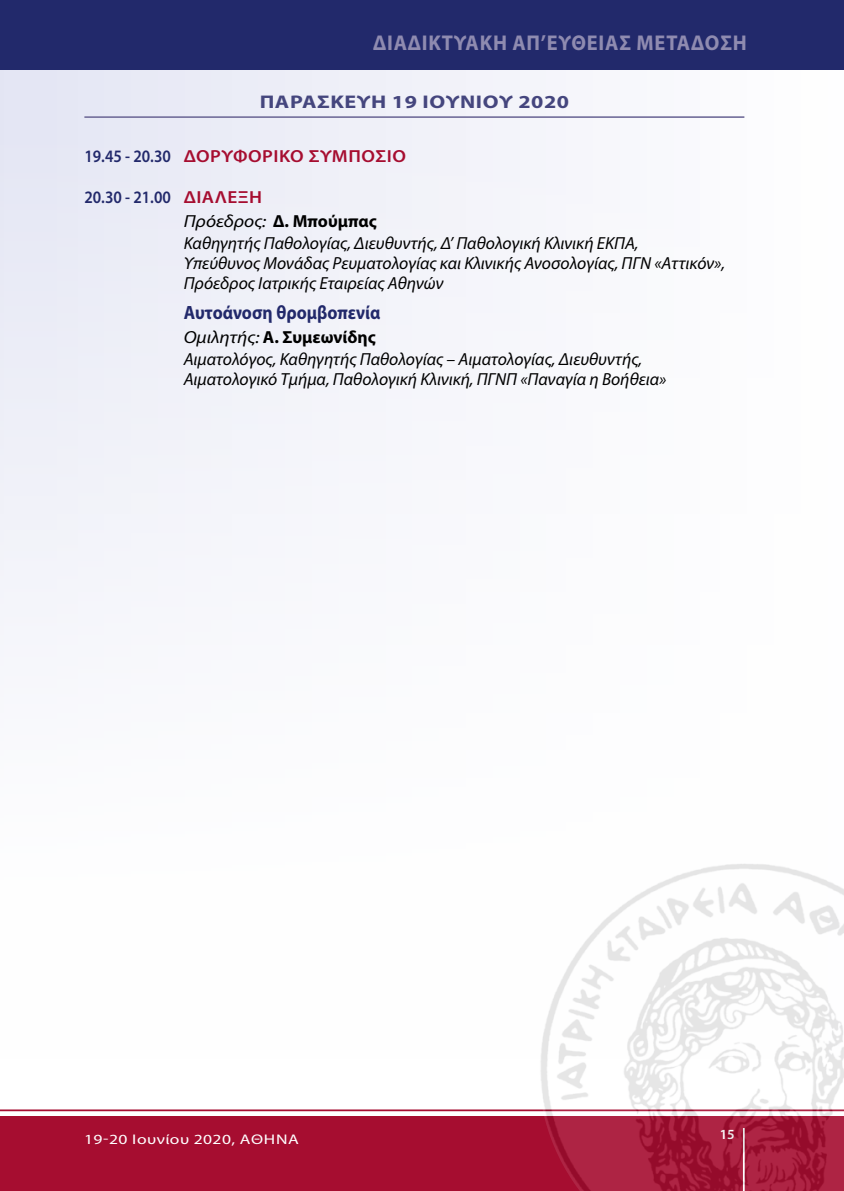
<style>
.page{position:relative;width:844px;height:1191px;background:#fff}
.page>*{position:absolute;margin:0;border:0;box-sizing:border-box;transform-origin:0 0}
.t1{font:700 21.35px "Myriad Pro";letter-spacing:.04em;color:#8f8bb0;scale:.95 1}
.t2{font:700 19.25px "Myriad Pro";color:#22296b;scale:.91 1}
.t3{font:700 18.38px "Myriad Pro";letter-spacing:.025em;color:#45467e;scale:1.2 1}
.t4{font:italic 17.5px/20.1px "Myriad Pro";color:#000}
.t5{font:italic 17.5px/22.1px "Myriad Pro";color:#000;scale:1.1 1}
.t6{font:600 17.5px/24.2px "Myriad Pro";letter-spacing:.025em;color:#22296b;scale:.9 1}
.t7{font:600 17.5px "Myriad Pro";letter-spacing:.025em;color:#a60d30;scale:1.1 1}
.t8{font:14px "Myriad Pro";letter-spacing:.025em;color:#fff;scale:1.25 1}
.t9{font:600 14px "Myriad Pro";color:#fff}
.s1{color:#22296b}
.s2{color:#a60d30}
.s3{font-weight:400;font-style:italic;color:#000}
.s4{font-weight:700;color:#000}
.s5{font-weight:700;font-style:normal}
</style>
<div class="page">
<div style="left:0;top:46px;width:843px;height:1012px;background:linear-gradient(to right,#f2f3f9,#fefefe)"></div>
<div style="left:0;top:1116px;width:843px;height:75px;background:#a60d30"></div>
<div style="left:0;top:0;width:843px;height:69px;background:#22296b"></div>
<hr style="left:0;top:1109px;width:843px;height:2px;background:#a60d30">
<img style="left:538px;top:861px;width:305px;height:330px">
<hr style="left:84px;top:116px;width:660px;height:2px;background:#7b77a1">
<p class="t1" style="left:373px;top:29px;width:395px">ΔΙΑΔΙΚΤΥΑΚΗ ΑΠ’ΕΥΘΕΙΑΣ METAΔΟΣΗ</p>
<p class="t3" style="left:259px;top:90px;width:13px">ΠΑΡΑ</p>
<p class="t3" style="left:317px;top:90px;width:100px">ΣΚΕΥΗ 19 ΙΟΥΝΙΟΥ</p>
<p class="t3" style="left:518px;top:90px;width:44px">2020</p>
<p class="t7" style="left:84px;top:145px;width:294px"><span class="s1">19.45 - 20.30</span> ΔΟΡΥΦΟΡΙΚΟ ΣΥΜΠΟΣΙΟ</p>
<p class="t6" style="left:184px;top:184px;width:216px;text-indent:-99px">20.30 - 21.00 <span class="s2">ΔΙΑΛΕΞΗ<br></span><span class="s3">Πρόεδρος:</span> <span class="s4">Δ. ΜΠΟΎΜΠΑΣ</span></p>
<p class="t4" style="left:184px;top:233px;width:542px">Καθηγητής Παθολογίας, Διευθυντής, Δ’ Παθολογική Κλινική ΕΚΠΑ,<br>Υπεύθυνος Μονάδας Ρευματολογίας και Κλινικής Ανοσολογίας, ΠΓΝ «Αττικόν»,<br>Πρόεδρος Ιατρικής Εταιρείας Αθηνών</p>
<p class="t2" style="left:184px;top:300px;width:217px">ΑΥΤΟΆΝΟΣΗ ΘΡΟΜΒΟΠΕΝΊΑ</p>
<p class="t5" style="left:184px;top:326px;width:418px">Ομιλητής: <span class="s5">Α. ΣΥΜΕΩΝΊΔΗΣ<br></span>Αιματολόγος, Καθηγητής Παθολογίας – Αιματολογίας, Διευθυντής,</p>
<p class="t4" style="left:184px;top:369px;width:484px">Αιματολογικό Τμήμα, Παθολογική Κλινική, ΠΓΝΠ «Παναγία η Βοήθεια»</p>
<p class="t8" style="left:84px;top:1130px;width:173px">19-20 Iουνίου 2020, ΑΘΗΝΑ</p>
<p class="t9" style="left:719px;top:1125px;width:17px">15</p>
</div>
